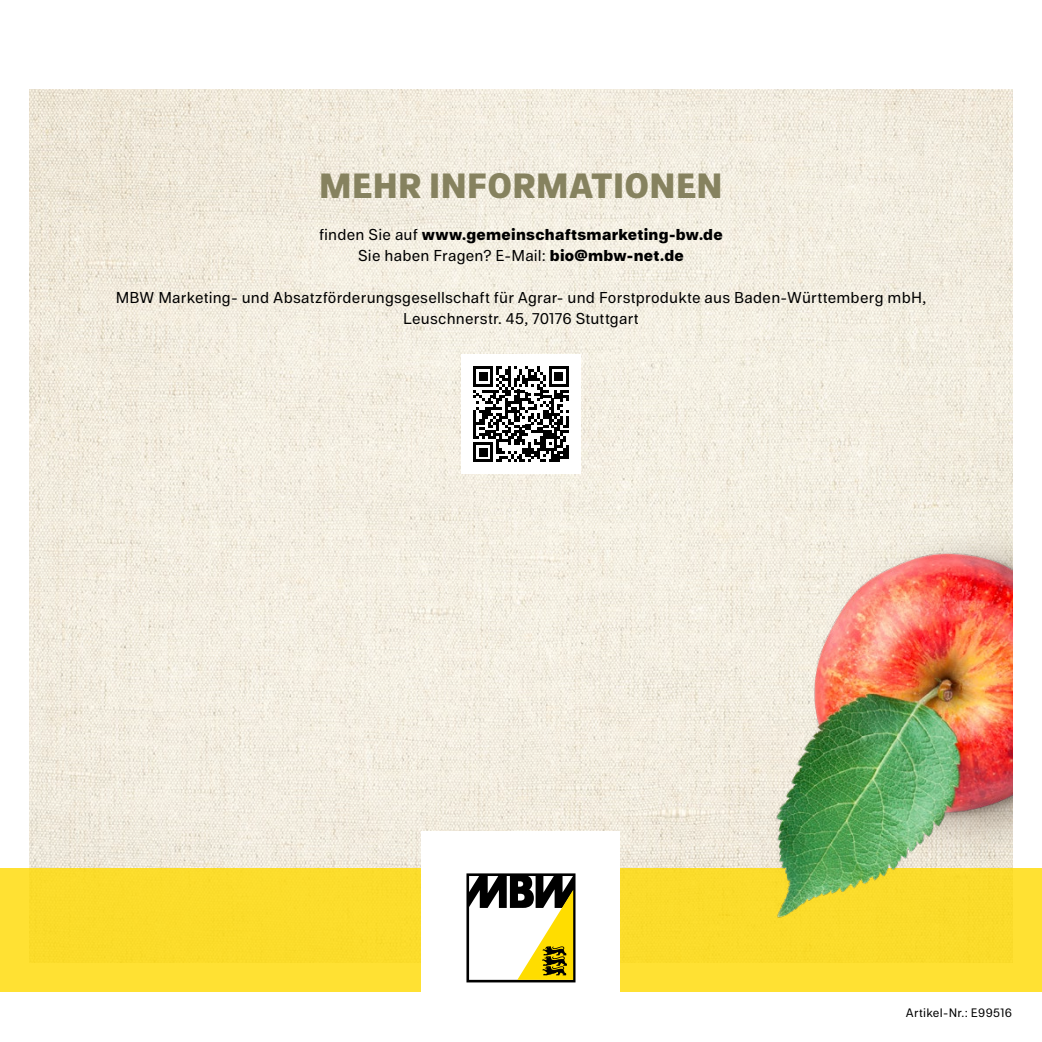
<style>
.page{position:relative;width:1042px;height:1042px;background:#fff}
.page>*{position:absolute;margin:0;border:0;box-sizing:border-box;transform-origin:0 0}
.t1{font:800 35px "Referenz Grotesk";letter-spacing:.01em;color:#86825f}
.t2{font:15.75px/21px "Referenz Grotesk";letter-spacing:.015em;color:#000;text-align:center}
.t3{font:800 15.75px/21px "Referenz Grotesk";letter-spacing:.02em;color:#000;text-align:center}
.t4{font:12.25px "Referenz Grotesk";letter-spacing:.025em;color:#000}
.s1{font-weight:400}
</style>
<div class="page">
<img style="left:30px;top:89px;width:982px;height:779px">
<div style="left:0;top:868px;width:1042px;height:124px;background:#fdde2c"></div>
<div style="left:422px;top:831px;width:198px;height:198px;background:#fff"></div>
<svg style="left:466px;top:873px;width:109px;height:109px"></svg>
<div style="left:461px;top:355px;width:119px;height:119px;background:#fff"></div>
<svg style="left:473px;top:366px;width:96px;height:96px"></svg>
<img style="left:579px;top:466px;width:433px;height:450px">
<img style="left:737px;top:534px;width:275px;height:412px">
<h1 class="t1" style="left:319px;top:162px;width:405px">MEHR INFORMATIONEN</h1>
<p class="t3" style="left:319px;top:224px;width:405px"><span class="s1">finden Sie auf</span> www.gemeinschaftsmarketing-bw.de<br><span class="s1">Sie haben Fragen? E-Mail:</span> bio@mbw-net.de</p>
<p class="t2" style="left:116px;top:287px;width:812px">MBW Marketing- und Absatzförderungsgesellschaft für Agrar- und Forstprodukte aus Baden-Württemberg mbH,<br>Leuschnerstr. 45, 70176 Stuttgart</p>
<p class="t4" style="left:906px;top:1004px;width:108px">Artikel-Nr.: E99516</p>
</div>
